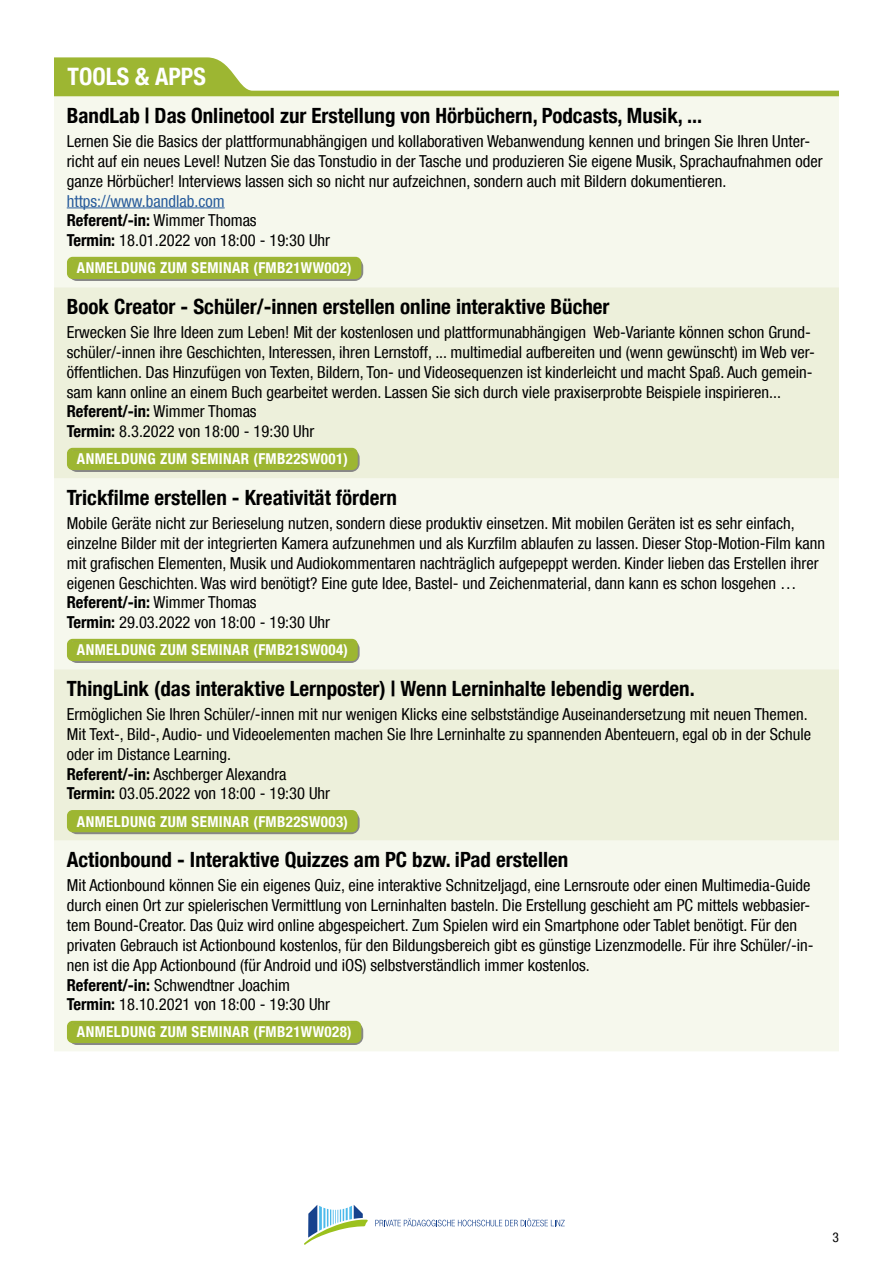
<style>
.page{position:relative;width:893px;height:1263px;background:#fff}
.page>*{position:absolute;margin:0;border:0;box-sizing:border-box;transform-origin:0 0}
.t1{font:700 condensed 24px "Helvetica Neue LT Com";color:#fff}
.t2{font:700 condensed 21px "Helvetica Neue LT Com";color:#000}
.t3{font:condensed 16.5px/19.8px "Helvetica Neue LT Com";color:#000}
.t4{font:700 condensed 15px "Helvetica Neue LT Com";letter-spacing:.025em;color:#fff}
.t5{font:condensed 13.5px "Helvetica Neue LT Com";color:#000}
.s1{color:#275b9b}
.s2{font-weight:700}
</style>
<div class="page">
<svg style="left:304px;top:1205px;width:64px;height:40px"></svg>
<svg style="left:375px;top:1218px;width:190px;height:8px"></svg>
<div style="left:54px;top:96px;width:785px;height:955px;background:#f6f8ed"></div>
<svg style="left:54px;top:287px;width:785px;height:553px;fill:#edf0db"></svg>
<svg style="left:54px;top:57px;width:785px;height:39px"></svg>
<hr style="left:67px;top:207px;width:158px;height:1px;background:#275b9b">
<div style="left:68px;top:258px;width:295px;height:23px;background:#878787;border-radius:9px"></div>
<div style="left:67px;top:257px;width:294px;height:22px;border:3px solid #9db632;border-radius:4px"></div>
<div style="left:69px;top:260px;width:290px;height:18px;background:#9db632"></div>
<div style="left:68px;top:449px;width:292px;height:23px;background:#878787;border-radius:9px"></div>
<div style="left:67px;top:448px;width:291px;height:22px;border:3px solid #9db632;border-radius:4px"></div>
<div style="left:69px;top:451px;width:286px;height:18px;background:#9db632"></div>
<div style="left:68px;top:640px;width:292px;height:23px;background:#878787;border-radius:9px"></div>
<div style="left:67px;top:639px;width:291px;height:22px;border:3px solid #9db632;border-radius:4px"></div>
<div style="left:69px;top:642px;width:286px;height:18px;background:#9db632"></div>
<svg style="left:68px;top:811px;width:292px;height:23px"></svg>
<div style="left:67px;top:810px;width:291px;height:22px;border:3px solid #9db632;border-radius:4px"></div>
<div style="left:69px;top:813px;width:286px;height:18px;background:#9db632"></div>
<div style="left:68px;top:1022px;width:295px;height:23px;background:#878787;border-radius:9px"></div>
<div style="left:67px;top:1021px;width:294px;height:22px;border:3px solid #9db632;border-radius:4px"></div>
<div style="left:69px;top:1024px;width:290px;height:18px;background:#9db632"></div>
<h1 class="t1" style="left:68px;top:63px;width:140px">TOOLS &amp; APPS</h1>
<p class="t2" style="left:67px;top:103px;width:637px">BandLab | Das Onlinetool zur Erstellung von Hörbüchern, Podcasts, Musik, ...</p>
<p class="t3" style="left:67px;top:131px;width:757px">Lernen Sie die Basics der plattformunabhängigen und kollaborativen Webanwendung kennen und bringen Sie Ihren Unter&shy;richt auf ein neues Level! Nutzen Sie das Tonstudio in der Tasche und produzieren Sie eigene Musik, Sprachaufnahmen oder ganze Hörbücher! Interviews lassen sich so nicht nur aufzeichnen, sondern auch mit Bildern dokumentieren.</p>
<p class="t3" style="left:67px;top:191px;width:265px"><span class="s1">https://www.bandlab.com<br></span><span class="s2">Referent/-in:</span> Wimmer Thomas<br><span class="s2">Termin:</span> 18.01.2022 von 18:00 - 19:30 Uhr</p>
<p class="t4" style="left:77px;top:259px;width:276px">ANMELDUNG ZUM SEMINAR (FMB21WW002)</p>
<p class="t2" style="left:67px;top:294px;width:544px">Book Creator - Schüler/-innen erstellen online interaktive Bücher</p>
<p class="t3" style="left:67px;top:322px;width:750px">Erwecken Sie Ihre Ideen zum Leben! Mit der kostenlosen und plattformunabhängigen Web-Variante können schon Grund&shy;schüler/-innen ihre Geschichten, Interessen, ihren Lernstoff, ... multimedial aufbereiten und (wenn gewünscht) im Web ver&shy;öffentlichen. Das Hinzufügen von Texten, Bildern, Ton- und Videosequenzen ist kinderleicht und macht Spaß. Auch gemein&shy;sam kann online an einem Buch gearbeitet werden. Lassen Sie sich durch viele praxiserprobte Beispiele inspirieren...<br><span class="s2">Referent/-in:</span> Wimmer Thomas<br><span class="s2">Termin:</span> 8.3.2022 von 18:00 - 19:30 Uhr</p>
<p class="t4" style="left:77px;top:450px;width:273px">ANMELDUNG ZUM SEMINAR (FMB22SW001)</p>
<p class="t2" style="left:67px;top:485px;width:332px">Trickfilme erstellen - Kreativität fördern</p>
<p class="t3" style="left:67px;top:513px;width:760px">Mobile Geräte nicht zur Berieselung nutzen, sondern diese produktiv einsetzen. Mit mobilen Geräten ist es sehr einfach, einzelne Bilder mit der integrierten Kamera aufzunehmen und als Kurzfilm ablaufen zu lassen. Dieser Stop-Motion-Film kann mit grafischen Elementen, Musik und Audiokommentaren nachträglich aufgepeppt werden. Kinder lieben das Erstellen ihrer eigenen Geschichten. Was wird benötigt? Eine gute Idee, Bastel- und Zeichenmaterial, dann kann es schon losgehen … <span class="s2">Referent/-in:</span> Wimmer Thomas<br><span class="s2">Termin:</span> 29.03.2022 von 18:00 - 19:30 Uhr</p>
<p class="t4" style="left:77px;top:641px;width:273px">ANMELDUNG ZUM SEMINAR (FMB21SW004)</p>
<p class="t2" style="left:67px;top:676px;width:630px">ThingLink (das interaktive Lernposter) | Wenn Lerninhalte lebendig werden.</p>
<p class="t3" style="left:67px;top:704px;width:746px">Ermöglichen Sie Ihren Schüler/-innen mit nur wenigen Klicks eine selbstständige Auseinandersetzung mit neuen Themen.<br>Mit Text-, Bild-, Audio- und Videoelementen machen Sie Ihre Lerninhalte zu spannenden Abenteuern, egal ob in der Schule oder im Distance Learning.<br><span class="s2">Referent/-in:</span> Aschberger Alexandra<br><span class="s2">Termin:</span> 03.05.2022 von 18:00 - 19:30 Uhr</p>
<p class="t4" style="left:77px;top:812px;width:273px">ANMELDUNG ZUM SEMINAR (FMB22SW003)</p>
<p class="t2" style="left:67px;top:847px;width:503px">Actionbound - Interaktive Quizzes am PC bzw. iPad erstellen</p>
<p class="t3" style="left:67px;top:875px;width:748px">Mit Actionbound können Sie ein eigenes Quiz, eine interaktive Schnitzeljagd, eine Lernsroute oder einen Multimedia-Guide durch einen Ort zur spielerischen Vermittlung von Lerninhalten basteln. Die Erstellung geschieht am PC mittels webbasier&shy;tem Bound-Creator. Das Quiz wird online abgespeichert. Zum Spielen wird ein Smartphone oder Tablet benötigt. Für den privaten Gebrauch ist Actionbound kostenlos, für den Bildungsbereich gibt es günstige Lizenzmodelle. Für ihre Schüler/-in&shy;nen ist die App Actionbound (für Android und iOS) selbstverständlich immer kostenlos.<br><span class="s2">Referent/-in:</span> Schwendtner Joachim<br><span class="s2">Termin:</span> 18.10.2021 von 18:00 - 19:30 Uhr</p>
<p class="t4" style="left:77px;top:1023px;width:276px">ANMELDUNG ZUM SEMINAR (FMB21WW028)</p>
<p class="t5" style="left:832px;top:1229px;width:8px">3</p>
</div>
